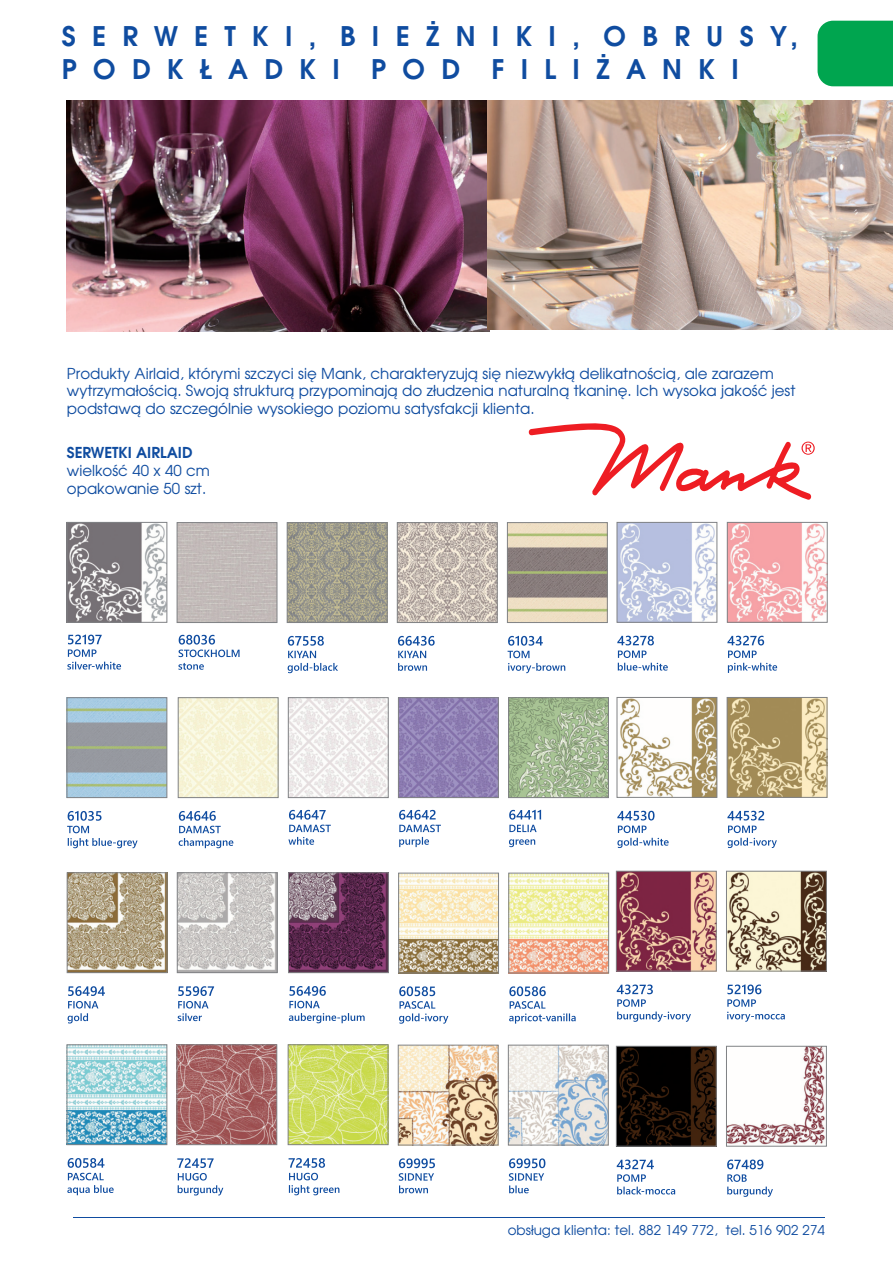
<style>
.page{position:relative;width:893px;height:1263px;background:#fff}
.page>*{position:absolute;margin:0;border:0;box-sizing:border-box;transform-origin:0 0}
.t1{font:700 26.85px/33.5px "Avalon";letter-spacing:.605em;color:#0f4ca0}
.t2{font:15px/17.7px "Avalon";color:#0f4ca0}
.t3{font:700 15px "Avalon";color:#0f4ca0}
.t4{font:13.5px "Avalon";color:#0f4ca0}
</style>
<div class="page">
<div style="left:817px;top:21px;width:76px;height:65px;background:#00a54f"></div>
<img style="left:67px;top:101px;width:423px;height:230px">
<img style="left:488px;top:101px;width:404px;height:229px">
<svg style="left:529px;top:423px;width:286px;height:77px"></svg>
<img style="left:69px;top:699px;width:96px;height:97px">
<div style="left:67px;top:697px;width:100px;height:101px;border:1px solid #808285"></div>
<svg style="left:179px;top:635px;width:61px;height:22px"></svg>
<svg style="left:178px;top:663px;width:26px;height:7px"></svg>
<svg style="left:67px;top:811px;width:71px;height:37px"></svg>
<svg style="left:399px;top:810px;width:42px;height:37px"></svg>
<svg style="left:68px;top:986px;width:37px;height:37px"></svg>
<svg style="left:509px;top:986px;width:67px;height:38px"></svg>
<svg style="left:288px;top:636px;width:50px;height:37px"></svg>
<svg style="left:509px;top:810px;width:32px;height:22px"></svg>
<svg style="left:509px;top:839px;width:26px;height:8px"></svg>
<svg style="left:178px;top:986px;width:36px;height:35px"></svg>
<svg style="left:398px;top:636px;width:37px;height:35px"></svg>
<svg style="left:179px;top:811px;width:54px;height:37px"></svg>
<svg style="left:289px;top:986px;width:76px;height:37px"></svg>
<svg style="left:508px;top:636px;width:57px;height:37px"></svg>
<svg style="left:288px;top:810px;width:43px;height:35px"></svg>
<svg style="left:399px;top:986px;width:49px;height:38px"></svg>
<svg style="left:167px;top:586px;width:10px;height:11px"></svg>
<img style="left:179px;top:524px;width:96px;height:97px">
<div style="left:177px;top:522px;width:100px;height:101px;border:1px solid #808285"></div>
<img style="left:289px;top:524px;width:96px;height:97px">
<div style="left:287px;top:522px;width:100px;height:101px;border:1px solid #808285"></div>
<img style="left:180px;top:699px;width:96px;height:97px">
<div style="left:178px;top:697px;width:100px;height:101px;border:1px solid #808285"></div>
<img style="left:399px;top:524px;width:96px;height:97px">
<div style="left:397px;top:522px;width:100px;height:101px;border:1px solid #808285"></div>
<img style="left:290px;top:699px;width:96px;height:97px">
<div style="left:288px;top:697px;width:100px;height:101px;border:1px solid #808285"></div>
<img style="left:509px;top:524px;width:96px;height:97px">
<div style="left:507px;top:522px;width:100px;height:101px;border:1px solid #808285"></div>
<img style="left:400px;top:699px;width:96px;height:97px">
<div style="left:398px;top:697px;width:100px;height:101px;border:1px solid #808285"></div>
<img style="left:510px;top:699px;width:97px;height:97px">
<div style="left:508px;top:697px;width:101px;height:101px;border:1px solid #808285"></div>
<img style="left:290px;top:874px;width:97px;height:97px">
<div style="left:288px;top:872px;width:101px;height:101px;border:1px solid #808285"></div>
<img style="left:400px;top:875px;width:97px;height:96px">
<div style="left:398px;top:873px;width:101px;height:100px;border:1px solid #808285"></div>
<img style="left:510px;top:875px;width:97px;height:96px">
<div style="left:508px;top:873px;width:101px;height:100px;border:1px solid #808285"></div>
<img style="left:69px;top:874px;width:96px;height:97px">
<div style="left:67px;top:872px;width:100px;height:101px;border:1px solid #808285"></div>
<img style="left:179px;top:874px;width:96px;height:97px">
<div style="left:177px;top:872px;width:100px;height:101px;border:1px solid #808285"></div>
<svg style="left:509px;top:1158px;width:36px;height:35px"></svg>
<svg style="left:177px;top:1158px;width:46px;height:37px"></svg>
<svg style="left:67px;top:1158px;width:47px;height:37px"></svg>
<svg style="left:289px;top:1158px;width:50px;height:37px"></svg>
<svg style="left:399px;top:1158px;width:36px;height:35px"></svg>
<img style="left:290px;top:1046px;width:96px;height:97px">
<div style="left:288px;top:1044px;width:100px;height:101px;border:1px solid #808285"></div>
<img style="left:400px;top:1047px;width:96px;height:96px">
<div style="left:398px;top:1045px;width:100px;height:100px;border:1px solid #808285"></div>
<img style="left:510px;top:1047px;width:96px;height:96px">
<div style="left:508px;top:1045px;width:100px;height:100px;border:1px solid #808285"></div>
<img style="left:69px;top:1046px;width:96px;height:97px">
<div style="left:67px;top:1044px;width:100px;height:101px;border:1px solid #808285"></div>
<img style="left:179px;top:1046px;width:96px;height:97px">
<div style="left:177px;top:1044px;width:100px;height:101px;border:1px solid #808285"></div>
<svg style="left:727px;top:636px;width:50px;height:37px"></svg>
<svg style="left:617px;top:811px;width:52px;height:37px"></svg>
<svg style="left:727px;top:811px;width:50px;height:37px"></svg>
<svg style="left:617px;top:636px;width:51px;height:35px"></svg>
<img style="left:619px;top:524px;width:96px;height:96px">
<div style="left:617px;top:522px;width:100px;height:100px;border:1px solid #808285"></div>
<img style="left:619px;top:699px;width:96px;height:96px">
<div style="left:617px;top:697px;width:100px;height:100px;border:1px solid #808285"></div>
<img style="left:729px;top:524px;width:96px;height:96px">
<div style="left:727px;top:522px;width:100px;height:100px;border:1px solid #808285"></div>
<img style="left:729px;top:699px;width:96px;height:96px">
<div style="left:727px;top:697px;width:100px;height:100px;border:1px solid #808285"></div>
<svg style="left:617px;top:984px;width:74px;height:38px"></svg>
<svg style="left:727px;top:984px;width:58px;height:38px"></svg>
<svg style="left:617px;top:1159px;width:58px;height:35px"></svg>
<svg style="left:727px;top:1159px;width:46px;height:38px"></svg>
<img style="left:618px;top:873px;width:96px;height:96px">
<div style="left:616px;top:871px;width:100px;height:100px;border:1px solid #808285"></div>
<img style="left:618px;top:1048px;width:96px;height:96px">
<div style="left:616px;top:1046px;width:100px;height:100px;border:1px solid #808285"></div>
<img style="left:728px;top:873px;width:97px;height:96px">
<div style="left:726px;top:871px;width:101px;height:100px;border:1px solid #808285"></div>
<img style="left:728px;top:1048px;width:97px;height:96px">
<div style="left:726px;top:1046px;width:101px;height:100px;border:1px solid #808285"></div>
<svg style="left:67px;top:634px;width:54px;height:35px"></svg>
<img style="left:69px;top:524px;width:96px;height:96px">
<div style="left:67px;top:522px;width:100px;height:100px;border:1px solid #808285"></div>
<hr style="left:74px;top:1217px;width:751px;height:1px;background:#0f4ca0">
<h1 class="t1" style="left:62px;top:21px;width:738px">SERWETKI, BIE¯NIKI, OBRUSY,<br>PODK£ADKI POD FILI¯ANKI</h1>
<p class="t2" style="left:67px;top:365px;width:730px">Produkty Airlaid, którymi szczyci siê Mank, charakteryzuj¹ siê niezwyk³¹ delikatnoœci¹, ale zarazem wytrzyma³oœci¹. Swoj¹ struktur¹ przypominaj¹ do z³udzenia naturaln¹ tkaninê. Ich wysoka jakoœæ jest podstaw¹ do szczególnie wysokiego poziomu satysfakcji klienta.</p>
<p class="t3" style="left:67px;top:446px;width:127px">SERWETKI AIRLAID</p>
<p class="t2" style="left:67px;top:463px;width:144px">wielkoœæ 40 x 40 cm opakowanie 50 szt.</p>
<p class="t4" style="left:508px;top:1224px;width:319px">obs³uga klienta: tel. 882 149 772, tel. 516 902 274</p>
</div>
